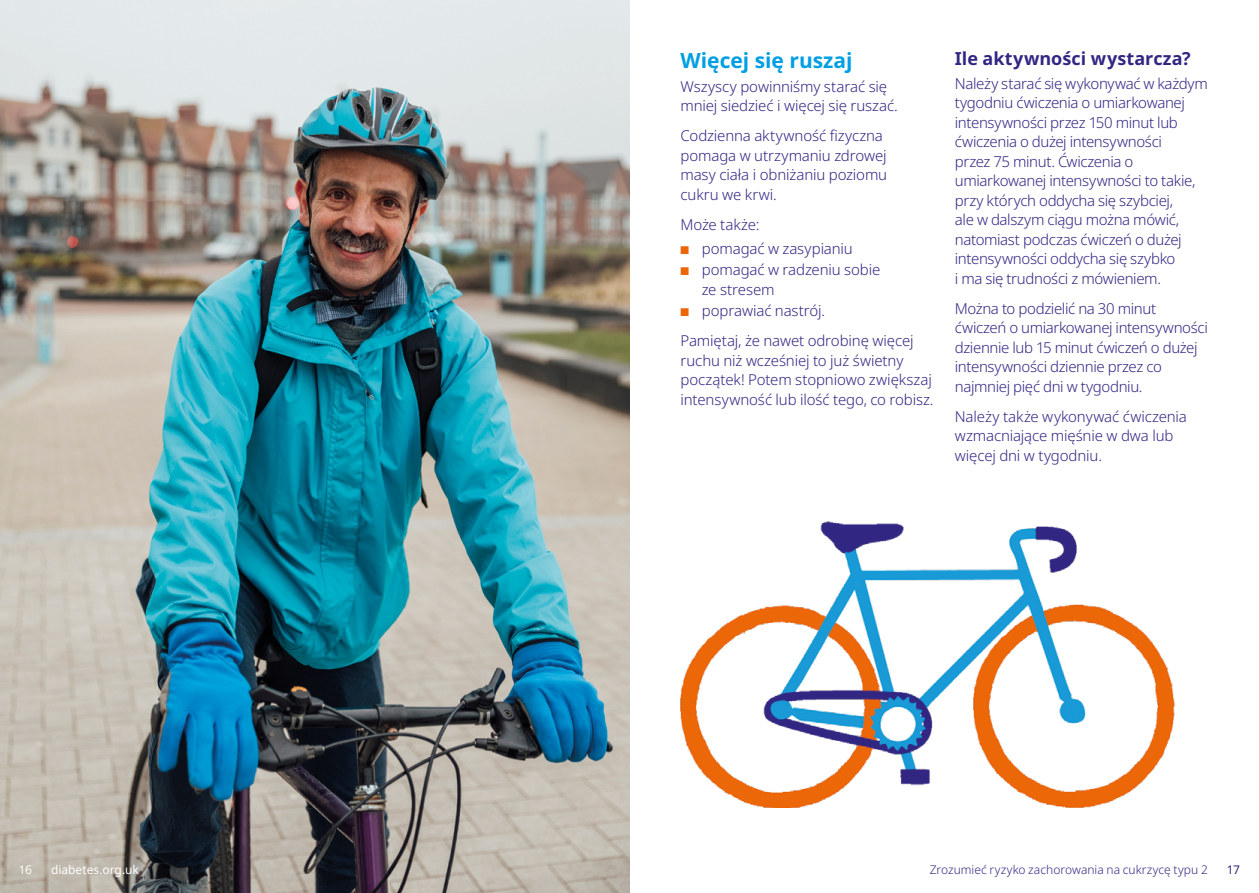
<style>
.page{position:relative;width:1259px;height:893px;background:#fff}
.page>*{position:absolute;margin:0;border:0;box-sizing:border-box;transform-origin:0 0}
.t1{font:700 21px "Noto Sans";color:#009fe3}
.t2{font:700 18px "Noto Sans";letter-spacing:.005em;color:#312783}
.t3{font:300 15px/19.5px "Noto Sans";letter-spacing:-.015em;color:#312783}
.t4{font:300 12px "Noto Sans";color:#312783}
.t5{font:12px "Noto Sans";color:#fff}
.t6{font:12px "Noto Sans";color:#312783}
.s1{color:#ec6608}
</style>
<div class="page">
<img style="left:680px;top:521px;width:495px;height:287px">
<img style="left:0;top:0;width:629px;height:893px">
<p class="t5" style="left:19px;top:863px;width:15px">16</p>
<p class="t5" style="left:51px;top:863px;width:89px">diabetes.org.uk</p>
<h1 class="t1" style="left:680px;top:49px;width:174px">Więcej się ruszaj</h1>
<p class="t3" style="left:680px;top:77px;width:219px">Wszyscy powinniśmy starać się mniej siedzieć i więcej się ruszać.</p>
<p class="t3" style="left:680px;top:126px;width:208px">Codzienna aktywność fizyczna pomaga w utrzymaniu zdrowej masy ciała i obniżaniu poziomu cukru we krwi.</p>
<p class="t3" style="left:680px;top:215px;width:80px">Może także:</p>
<p class="t3" style="left:680px;top:239px;width:174px"><span class="s1">■</span> pomagać w zasypianiu</p>
<p class="t3" style="left:702px;top:260px;width:180px;text-indent:-21px"><span class="s1">■</span> pomagać w radzeniu sobie ze stresem</p>
<p class="t3" style="left:680px;top:296px;width:234px;line-height:30px"><span class="s1">■</span> poprawiać nastrój.<br>Pamiętaj, że nawet odrobinę więcej</p>
<p class="t3" style="left:680px;top:351px;width:254px">ruchu niż wcześniej to już świetny początek! Potem stopniowo zwiększaj intensywność lub ilość tego, co robisz.</p>
<p class="t2" style="left:955px;top:48px;width:237px">Ile aktywności wystarcza?</p>
<p class="t3" style="left:955px;top:74px;width:254px">Należy starać się wykonywać w każdym tygodniu ćwiczenia o umiarkowanej intensywności przez 150 minut lub ćwiczenia o dużej intensywności<br>przez 75 minut. Ćwiczenia o umiarkowanej intensywności to takie, przy których oddycha się szybciej,<br>ale w dalszym ciągu można mówić, natomiast podczas ćwiczeń o dużej intensywności oddycha się szybko<br>i ma się trudności z mówieniem.</p>
<p class="t3" style="left:955px;top:299px;width:254px">Można to podzielić na 30 minut ćwiczeń o umiarkowanej intensywności dziennie lub 15 minut ćwiczeń o dużej intensywności dziennie przez co najmniej pięć dni w tygodniu.</p>
<p class="t3" style="left:955px;top:407px;width:233px">Należy także wykonywać ćwiczenia wzmacniające mięśnie w dwa lub więcej dni w tygodniu.</p>
<p class="t4" style="left:929px;top:863px;width:280px">Zrozumieć ryzyko zachorowania na cukrzycę typu 2</p>
<p class="t6" style="left:1227px;top:863px;width:15px">17</p>
</div>
